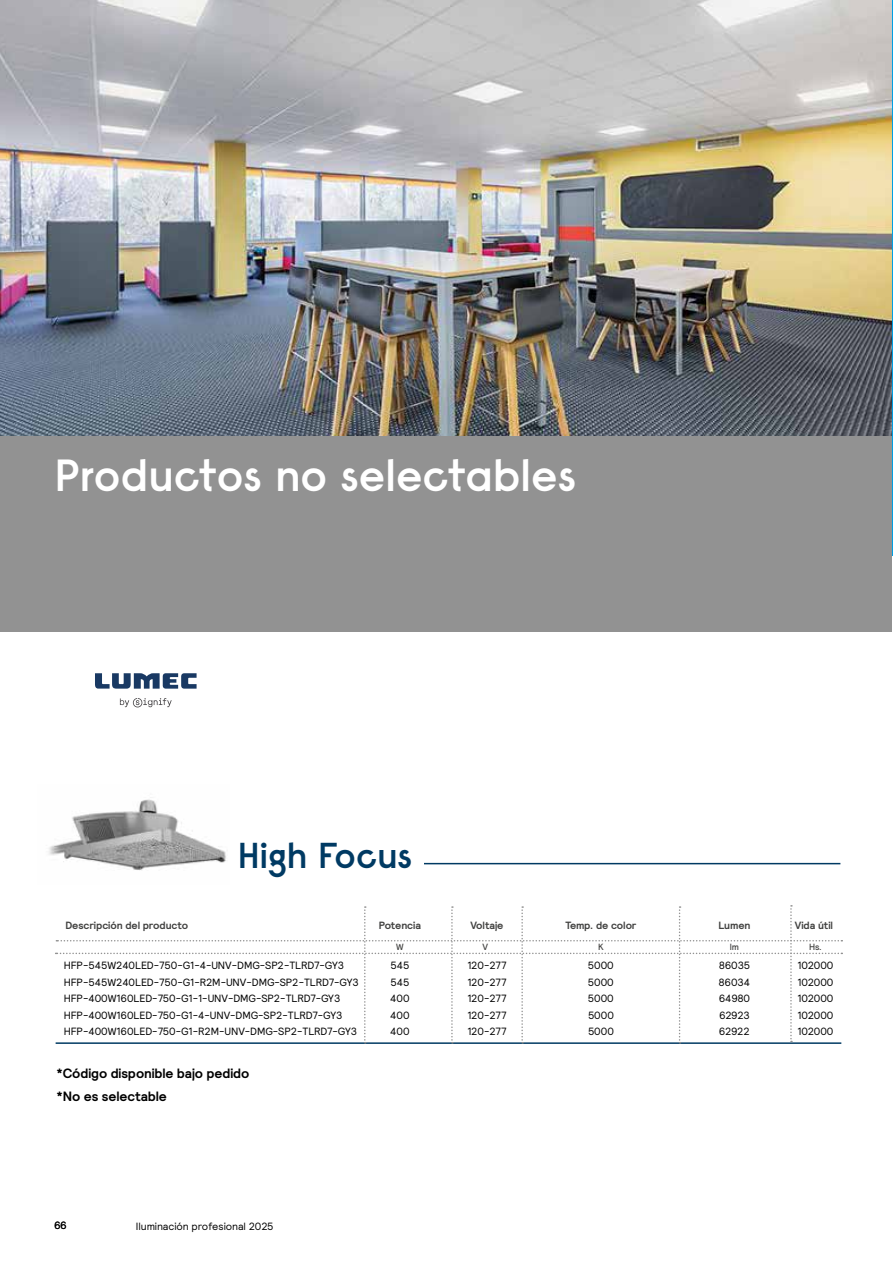
<style>
.page{position:relative;width:893px;height:1263px;background:#fff}
.page>*{position:absolute;margin:0;border:0;box-sizing:border-box;transform-origin:0 0}
.t1{font:600 45px "Signify Raisonne";letter-spacing:-.015em;color:#fff}
.t2{font:600 36px "Signify Raisonne";letter-spacing:-.025em;color:#003a63}
.t3{font:700 13.5px/23px "Relative";letter-spacing:-.005em;color:#000}
.t4{font:10.5px "Relative";letter-spacing:-.01em;color:#000}
.t5{font:700 10.5px "Relative";letter-spacing:-.01em;color:#424241}
.t6{font:500 9px "Relative";color:#424241}
</style>
<div class="page">
<img style="left:0;top:0;width:892px;height:436px">
<div style="left:0;top:436px;width:892px;height:195px;background:#929292"></div>
<svg style="left:120px;top:698px;width:52px;height:9px"></svg>
<svg style="left:95px;top:673px;width:102px;height:16px"></svg>
<hr style="left:303px;top:863px;width:537px;height:1px;background:#003a63">
<div style="left:238px;top:832px;width:186px;height:51px;background:#fff"></div>
<hr style="left:56px;top:1042px;width:785px;height:2px;background:#003a63">
<svg style="left:56px;top:905px;width:786px;height:138px"></svg>
<img style="left:49px;top:799px;width:177px;height:71px">
<h1 class="t1" style="left:54px;top:446px;width:524px">Productos no selectables</h1>
<h2 class="t2" style="left:238px;top:832px;width:176px">High Focus</h2>
<p class="t5" style="left:65px;top:919px;width:124px">Descripción del producto</p>
<p class="t5" style="left:379px;top:919px;width:44px">Potencia</p>
<p class="t5" style="left:470px;top:919px;width:34px">Voltaje</p>
<p class="t5" style="left:565px;top:919px;width:73px">Temp. de color</p>
<p class="t5" style="left:718px;top:919px;width:34px">Lumen</p>
<p class="t5" style="left:795px;top:919px;width:40px">Vida útil</p>
<p class="t6" style="left:396px;top:941px;width:9px">W</p>
<p class="t6" style="left:483px;top:941px;width:7px">V</p>
<p class="t6" style="left:598px;top:941px;width:7px">K</p>
<p class="t6" style="left:730px;top:941px;width:11px">lm</p>
<p class="t6" style="left:809px;top:941px;width:14px">Hs.</p>
<p class="t4" style="left:64px;top:958px;width:282px">HFP-545W240LED-750-G1-4-UNV-DMG-SP2-TLRD7-GY3</p>
<p class="t4" style="left:390px;top:958px;width:20px">545</p>
<p class="t4" style="left:467px;top:958px;width:40px">120-277</p>
<p class="t4" style="left:588px;top:958px;width:27px">5000</p>
<p class="t4" style="left:719px;top:958px;width:33px">86035</p>
<p class="t4" style="left:797px;top:958px;width:38px">102000</p>
<p class="t4" style="left:64px;top:975px;width:296px">HFP-545W240LED-750-G1-R2M-UNV-DMG-SP2-TLRD7-GY3</p>
<p class="t4" style="left:390px;top:975px;width:20px">545</p>
<p class="t4" style="left:467px;top:975px;width:40px">120-277</p>
<p class="t4" style="left:588px;top:975px;width:27px">5000</p>
<p class="t4" style="left:719px;top:975px;width:33px">86034</p>
<p class="t4" style="left:797px;top:975px;width:38px">102000</p>
<p class="t4" style="left:64px;top:991px;width:278px">HFP-400W160LED-750-G1-1-UNV-DMG-SP2-TLRD7-GY3</p>
<p class="t4" style="left:390px;top:991px;width:21px">400</p>
<p class="t4" style="left:467px;top:991px;width:40px">120-277</p>
<p class="t4" style="left:588px;top:991px;width:27px">5000</p>
<p class="t4" style="left:719px;top:991px;width:33px">64980</p>
<p class="t4" style="left:797px;top:991px;width:38px">102000</p>
<p class="t4" style="left:64px;top:1008px;width:280px">HFP-400W160LED-750-G1-4-UNV-DMG-SP2-TLRD7-GY3</p>
<p class="t4" style="left:390px;top:1008px;width:21px">400</p>
<p class="t4" style="left:467px;top:1008px;width:40px">120-277</p>
<p class="t4" style="left:588px;top:1008px;width:27px">5000</p>
<p class="t4" style="left:719px;top:1008px;width:32px">62923</p>
<p class="t4" style="left:797px;top:1008px;width:38px">102000</p>
<p class="t4" style="left:64px;top:1024px;width:295px">HFP-400W160LED-750-G1-R2M-UNV-DMG-SP2-TLRD7-GY3</p>
<p class="t4" style="left:390px;top:1024px;width:21px">400</p>
<p class="t4" style="left:467px;top:1024px;width:40px">120-277</p>
<p class="t4" style="left:588px;top:1024px;width:27px">5000</p>
<p class="t4" style="left:719px;top:1024px;width:32px">62922</p>
<p class="t4" style="left:797px;top:1024px;width:38px">102000</p>
<p class="t3" style="left:56px;top:1062px;width:195px">*Código disponible bajo pedido *No es selectable</p>
<p class="t4" style="left:54px;top:1219px;width:14px">66</p>
<p class="t4" style="left:136px;top:1220px;width:139px">Iluminación profesional 2025</p>
</div>
